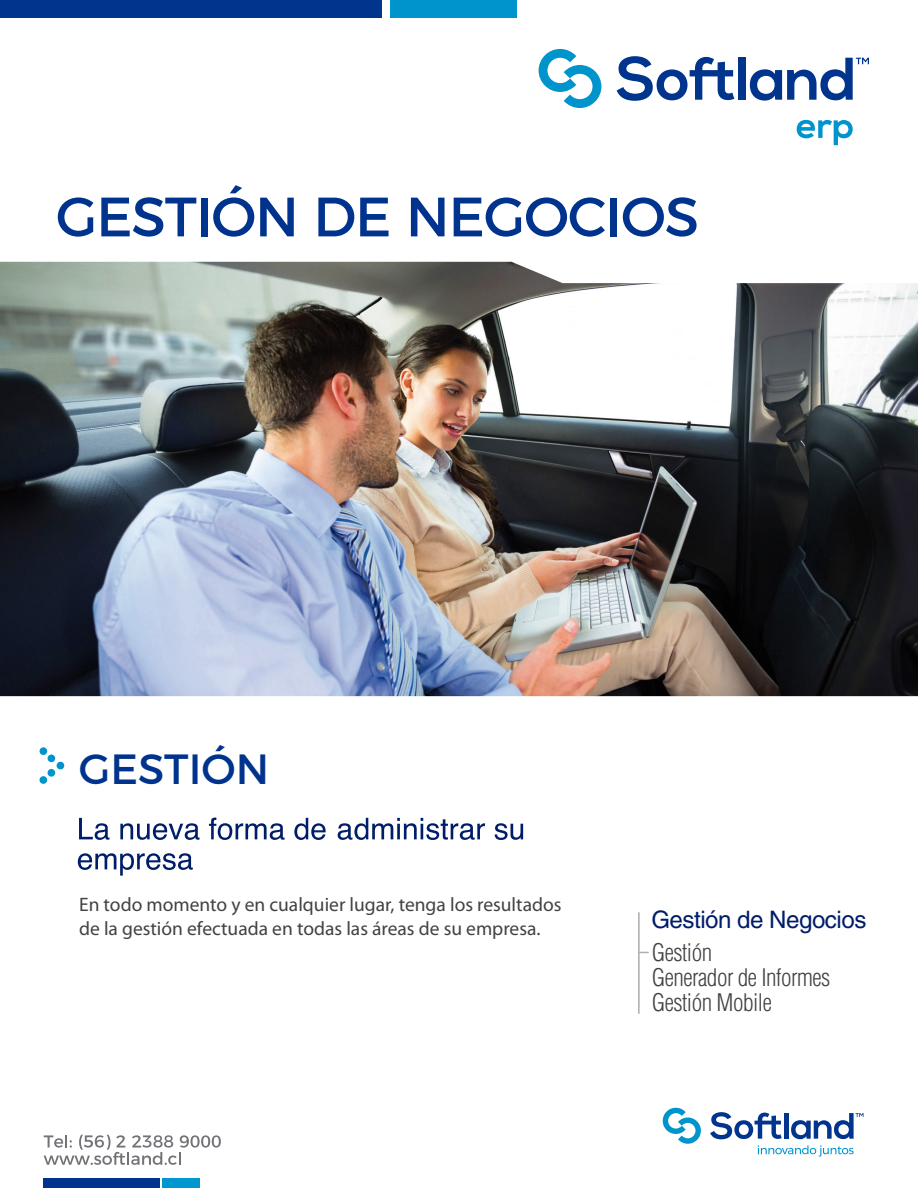
<style>
.page{position:relative;width:918px;height:1188px;background:#fff}
.page>*{position:absolute;margin:0;border:0;box-sizing:border-box;transform-origin:0 0}
.t1{font:55.35px "Montserrat";letter-spacing:-.02em;color:#00338d}
.t2{font:42.15px "Montserrat";color:#00338d}
.t3{font:24.15px "Helvetica LT Std";letter-spacing:-.02em;color:#001d6a}
.t4{font:300 condensed 23.7px/25.3px "Helvetica LT Std";letter-spacing:-.02em;color:#424242}
.t5{font:19.5px/23.4px "Myriad Pro";color:#424242}
</style>
<div class="page">
<img style="left:0;top:262px;width:918px;height:434px">
<hr style="left:638px;top:913px;width:2px;height:100px;background:#b0afb5">
<div style="left:0;top:0;width:382px;height:17px;background:#00348d"></div>
<div style="left:390px;top:0;width:126px;height:17px;background:#0094cc"></div>
<div style="left:40px;top:747px;width:7px;height:8px;background:#0094cc;border-radius:50%"></div>
<div style="left:48px;top:755px;width:7px;height:7px;background:#0094cc;border-radius:50%"></div>
<div style="left:57px;top:762px;width:7px;height:7px;background:#0094cc;border-radius:50%"></div>
<div style="left:48px;top:769px;width:7px;height:8px;background:#0094cc;border-radius:50%"></div>
<div style="left:40px;top:776px;width:7px;height:8px;background:#0094cc;border-radius:50%"></div>
<svg style="left:78px;top:853px;width:115px;height:23px"></svg>
<svg style="left:79px;top:818px;width:30px;height:22px"></svg>
<svg style="left:120px;top:823px;width:80px;height:17px"></svg>
<svg style="left:209px;top:818px;width:76px;height:22px"></svg>
<svg style="left:294px;top:818px;width:32px;height:22px"></svg>
<svg style="left:338px;top:818px;width:147px;height:22px"></svg>
<svg style="left:495px;top:823px;width:28px;height:17px"></svg>
<svg style="left:710px;top:1112px;width:72px;height:27px"></svg>
<hr style="left:784px;top:1113px;width:4px;height:26px;background:#00348d">
<svg style="left:791px;top:1113px;width:72px;height:26px"></svg>
<svg style="left:663px;top:1108px;width:38px;height:36px"></svg>
<svg style="left:758px;top:1145px;width:96px;height:12px"></svg>
<svg style="left:797px;top:120px;width:56px;height:25px"></svg>
<svg style="left:617px;top:56px;width:117px;height:45px"></svg>
<div style="left:738px;top:58px;width:8px;height:42px;background:#00348d"></div>
<svg style="left:750px;top:58px;width:119px;height:43px"></svg>
<svg style="left:539px;top:49px;width:62px;height:59px"></svg>
<div style="left:44px;top:1178px;width:116px;height:10px;background:#00338d"></div>
<div style="left:162px;top:1178px;width:38px;height:10px;background:#0096d0"></div>
<svg style="left:44px;top:1135px;width:177px;height:30px"></svg>
<h1 class="t1" style="left:56px;top:172px;width:645px">GESTIÓN DE NEGOCIOS</h1>
<h2 class="t2" style="left:79px;top:735px;width:192px">GESTIÓN</h2>
<p class="t5" style="left:79px;top:893px;width:484px">En todo momento y en cualquier lugar, tenga los resultados de la gestión efectuada en todas las áreas de su empresa.</p>
<p class="t3" style="left:651px;top:905px;width:217px">Gestión de Negocios</p>
<p class="t4" style="left:652px;top:939px;width:180px">Gestión<br>Generador de Informes<br>Gestión Mobile</p>
</div>
